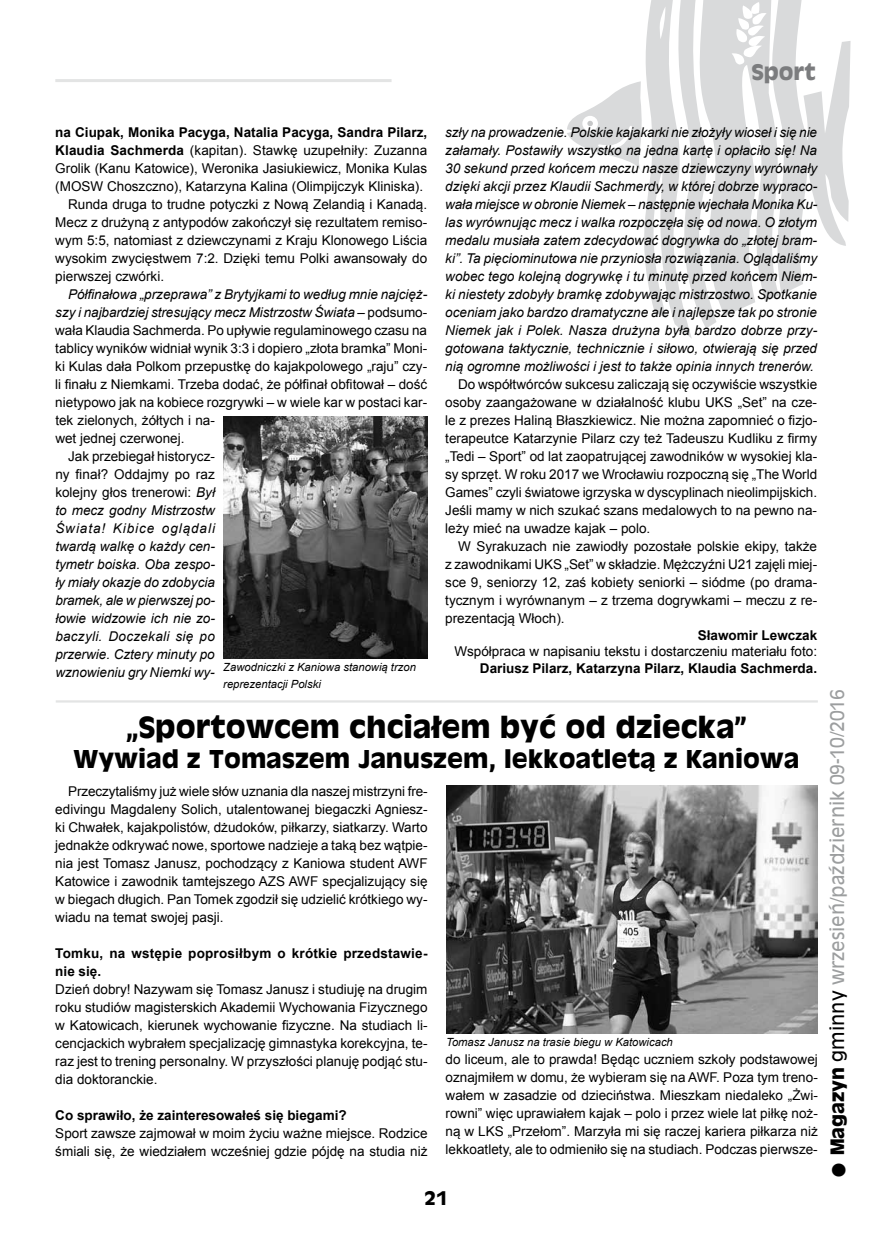
<style>
.page{position:relative;width:881px;height:1242px;background:#fff}
.page>*{position:absolute;margin:0;border:0;box-sizing:border-box;transform-origin:0 0}
.t1{font:700 28.5px "Antique Olive";color:#000}
.t2{font:700 24px "Antique Olive";color:#000}
.t3{font:700 21px "Antique Olive";color:#7b7c7e}
.t4{font:18px "Antique Olive";color:#9c9e9f}
.t5{font:700 18px "Antique Olive";color:#000}
.t6{font:13.5px/18px "Arial";color:#000;text-align:justify}
.t7{font:italic 13.5px/18px "Arial";color:#000;text-align:justify}
.t8{font:700 13.5px/18px "Arial";color:#000}
.t9{font:italic 13.5px "Arial";letter-spacing:.02em;color:#000}
.t10{font:italic 13.5px "Arial";letter-spacing:.07em;color:#000}
.t11{font:italic 11.25px/16.5px "Arial";color:#000}
.s1{font-weight:700}
.s2{font-style:normal}
.s3{font-style:italic}
.s4{font-weight:700;font-size:36px;color:#000}
.s5{font-weight:700;color:#000}
.s6{color:#000}
</style>
<div class="page">
<hr style="left:55px;top:79px;width:336px;height:3px;background:#e3e4e4">
<svg style="left:567px;top:0;width:283px;height:339px"></svg>
<img style="left:223px;top:416px;width:204px;height:242px">
<img style="left:446px;top:785px;width:371px;height:248px">
<hr style="left:56px;top:700px;width:761px;height:2px;background:#e3e4e4">
<h3 class="t3" style="left:751px;top:58px;width:66px">Sport</h3>
<p class="t8" style="left:55px;top:124px;width:373px">na Ciupak, Monika Pacyga, Natalia Pacyga, Sandra Pilarz,</p>
<p class="t6" style="left:55px;top:142px;width:373px"><span class="s1">Klaudia Sachmerda</span> (kapitan). Stawkę uzupełniły: Zuzanna</p>
<p class="t6" style="left:55px;top:160px;width:373px">Grolik (Kanu Katowice), Weronika Jasiukiewicz, Monika Kulas</p>
<p class="t6" style="left:55px;top:178px;width:369px">(MOSW Choszczno), Katarzyna Kalina (Olimpijczyk Kliniska).</p>
<p class="t6" style="left:68px;top:196px;width:360px">Runda druga to trudne potyczki z Nową Zelandią i Kanadą.</p>
<p class="t6" style="left:55px;top:214px;width:373px">Mecz z drużyną z antypodów zakończył się rezultatem remiso-</p>
<p class="t6" style="left:55px;top:232px;width:373px">wym 5:5, natomiast z dziewczynami z Kraju Klonowego Liścia</p>
<p class="t6" style="left:55px;top:250px;width:373px">wysokim zwycięstwem 7:2. Dzięki temu Polki awansowały do</p>
<p class="t6" style="left:55px;top:268px;width:110px">pierwszej czwórki.</p>
<p class="t7" style="left:68px;top:286px;width:360px">Półfinałowa „przeprawa” z Brytyjkami to według mnie najcięż-</p>
<p class="t7" style="left:55px;top:304px;width:373px">szy i najbardziej stresujący mecz Mistrzostw Świata <span class="s2">– podsumo-</span></p>
<p class="t6" style="left:55px;top:322px;width:373px">wała Klaudia Sachmerda. Po upływie regulaminowego czasu na</p>
<p class="t6" style="left:55px;top:340px;width:373px">tablicy wyników widniał wynik 3:3 i dopiero „złota bramka” Moni-</p>
<p class="t6" style="left:55px;top:358px;width:373px">ki Kulas dała Polkom przepustkę do kajakpolowego „raju” czy-</p>
<p class="t6" style="left:55px;top:376px;width:373px">li finału z Niemkami. Trzeba dodać, że półfinał obfitował – dość</p>
<p class="t6" style="left:55px;top:394px;width:373px">nietypowo jak na kobiece rozgrywki – w wiele kar w postaci kar-</p>
<p class="t6" style="left:55px;top:412px;width:161px">tek zielonych, żółtych i na-</p>
<p class="t6" style="left:55px;top:430px;width:131px">wet jednej czerwonej.</p>
<p class="t6" style="left:68px;top:448px;width:148px">Jak przebiegał historycz-</p>
<p class="t6" style="left:55px;top:466px;width:161px">ny finał? Oddajmy po raz</p>
<p class="t6" style="left:55px;top:484px;width:161px">kolejny głos trenerowi: <span class="s3">Był</span></p>
<p class="t7" style="left:55px;top:502px;width:161px">to mecz godny Mistrzostw</p>
<p class="t10" style="left:55px;top:520px;width:161px">Świata! Kibice oglądali</p>
<p class="t7" style="left:55px;top:538px;width:161px">twardą walkę o każdy cen-</p>
<p class="t7" style="left:55px;top:556px;width:161px">tymetr boiska. Oba zespo-</p>
<p class="t7" style="left:55px;top:574px;width:161px">ły miały okazje do zdobycia</p>
<p class="t7" style="left:55px;top:592px;width:161px">bramek, ale w pierwszej po-</p>
<p class="t7" style="left:55px;top:610px;width:161px">łowie widzowie ich nie zo-</p>
<p class="t9" style="left:55px;top:628px;width:161px">baczyli. Doczekali się po</p>
<p class="t7" style="left:55px;top:646px;width:161px">przerwie. Cztery minuty po</p>
<p class="t7" style="left:55px;top:664px;width:161px">wznowieniu gry Niemki wy-</p>
<p class="t11" style="left:223px;top:659px;width:194px">Zawodniczki z Kaniowa stanowią trzon reprezentacji Polski</p>
<p class="t7" style="left:445px;top:124px;width:373px">szły na prowadzenie. Polskie kajakarki nie złożyły wioseł i się nie załamały. Postawiły wszystko na jedna kartę i opłaciło się! Na 30 sekund przed końcem meczu nasze dziewczyny wyrównały dzięki akcji przez Klaudii Sachmerdy, w której dobrze wypraco&shy;wała miejsce w obronie Niemek – następnie wjechała Monika Ku&shy;las wyrównując mecz i walka rozpoczęła się od nowa. O złotym medalu musiała zatem zdecydować dogrywka do „złotej bram&shy;ki”. Ta pięciominutowa nie przyniosła rozwiązania. Oglądaliśmy wobec tego kolejną dogrywkę i tu minutę przed końcem Niem&shy;ki niestety zdobyły bramkę zdobywając mistrzostwo. Spotkanie oceniam jako bardzo dramatyczne ale i najlepsze tak po stronie Niemek jak i Polek. Nasza drużyna była bardzo dobrze przy&shy;gotowana taktycznie, technicznie i siłowo, otwierają się przed nią ogromne możliwości i jest to także opinia innych trenerów.</p>
<p class="t6" style="left:445px;top:376px;width:373px;text-indent:13px">Do współtwórców sukcesu zaliczają się oczywiście wszystkie osoby zaangażowane w działalność klubu UKS „Set” na cze&shy;le z prezes Haliną Błaszkiewicz. Nie można zapomnieć o fizjo&shy;terapeutce Katarzynie Pilarz czy też Tadeuszu Kudliku z firmy „Tedi – Sport” od lat zaopatrującej zawodników w wysokiej kla&shy;sy sprzęt. W roku 2017 we Wrocławiu rozpoczną się „The World Games” czyli światowe igrzyska w dyscyplinach nieolimpijskich.<br>Jeśli mamy w nich szukać szans medalowych to na pewno na&shy;leży mieć na uwadze kajak – polo.</p>
<p class="t6" style="left:445px;top:537px;width:373px;text-indent:13px">W Syrakuzach nie zawiodły pozostałe polskie ekipy, także z zawodnikami UKS „Set” w składzie. Mężczyźni U21 zajęli miej&shy;sce 9, seniorzy 12, zaś kobiety seniorki – siódme (po drama&shy;tycznym i wyrównanym – z trzema dogrywkami – meczu z re&shy;prezentacją Włoch).</p>
<p class="t8" style="left:697px;top:626px;width:121px">Sławomir Lewczak</p>
<p class="t6" style="left:454px;top:642px;width:364px">Współpraca w napisaniu tekstu i dostarczeniu materiału foto:</p>
<p class="t8" style="left:480px;top:659px;width:338px">Dariusz Pilarz, Katarzyna Pilarz, Klaudia Sachmerda.</p>
<h1 class="t1" style="left:126px;top:708px;width:621px">„Sportowcem chciałem być od dziecka”</h1>
<h2 class="t2" style="left:73px;top:743px;width:727px">Wywiad z Tomaszem Januszem, lekkoatletą z Kaniowa</h2>
<p class="t6" style="left:55px;top:782px;width:373px;text-indent:13px">Przeczytaliśmy już wiele słów uznania dla naszej mistrzyni fre&shy;edivingu Magdaleny Solich, utalentowanej biegaczki Agniesz&shy;ki Chwałek, kajakpolistów, dżudoków, piłkarzy, siatkarzy. Warto jednakże odkrywać nowe, sportowe nadzieje a taką bez wątpie&shy;nia jest Tomasz Janusz, pochodzący z Kaniowa student AWF Katowice i zawodnik tamtejszego AZS AWF specjalizujący się w biegach długich. Pan Tomek zgodził się udzielić krótkiego wy&shy;wiadu na temat swojej pasji.</p>
<p class="t8" style="left:55px;top:944px;width:373px">Tomku, na wstępie poprosiłbym o krótkie przedstawie&shy;nie się.</p>
<p class="t6" style="left:55px;top:980px;width:373px">Dzień dobry! Nazywam się Tomasz Janusz i studiuję na drugim roku studiów magisterskich Akademii Wychowania Fizycznego w Katowicach, kierunek wychowanie fizyczne. Na studiach li&shy;cencjackich wybrałem specjalizację gimnastyka korekcyjna, te&shy;raz jest to trening personalny. W przyszłości planuję podjąć stu&shy;dia doktoranckie.</p>
<p class="t8" style="left:55px;top:1106px;width:293px">Co sprawiło, że zainteresowałeś się biegami?</p>
<p class="t6" style="left:55px;top:1124px;width:373px">Sport zawsze zajmował w moim życiu ważne miejsce. Rodzice śmiali się, że wiedziałem wcześniej gdzie pójdę na studia niż</p>
<p class="t11" style="left:446px;top:1034px;width:228px">Tomasz Janusz na trasie biegu w Katowicach</p>
<p class="t6" style="left:445px;top:1050px;width:373px">do liceum, ale to prawda! Będąc uczniem szkoły podstawowej oznajmiłem w domu, że wybieram się na AWF. Poza tym treno&shy;wałem w zasadzie od dzieciństwa. Mieszkam niedaleko „Żwi&shy;rowni” więc uprawiałem kajak – polo i przez wiele lat piłkę noż&shy;ną w LKS „Przełom”. Marzyła mi się raczej kariera piłkarza niż lekkoatlety, ale to odmieniło się na studiach. Podczas pierwsze-</p>
<h3 class="t5" style="left:424px;top:1186px;width:25px">21</h3>
<h3 class="t4" style="left:825px;top:1179px;width:491px;rotate:-90deg"><span class="s4">•</span> <span class="s5">Magazyn</span> <span class="s6">gminny</span> wrzesień/październik 09-10/2016</h3>
</div>
